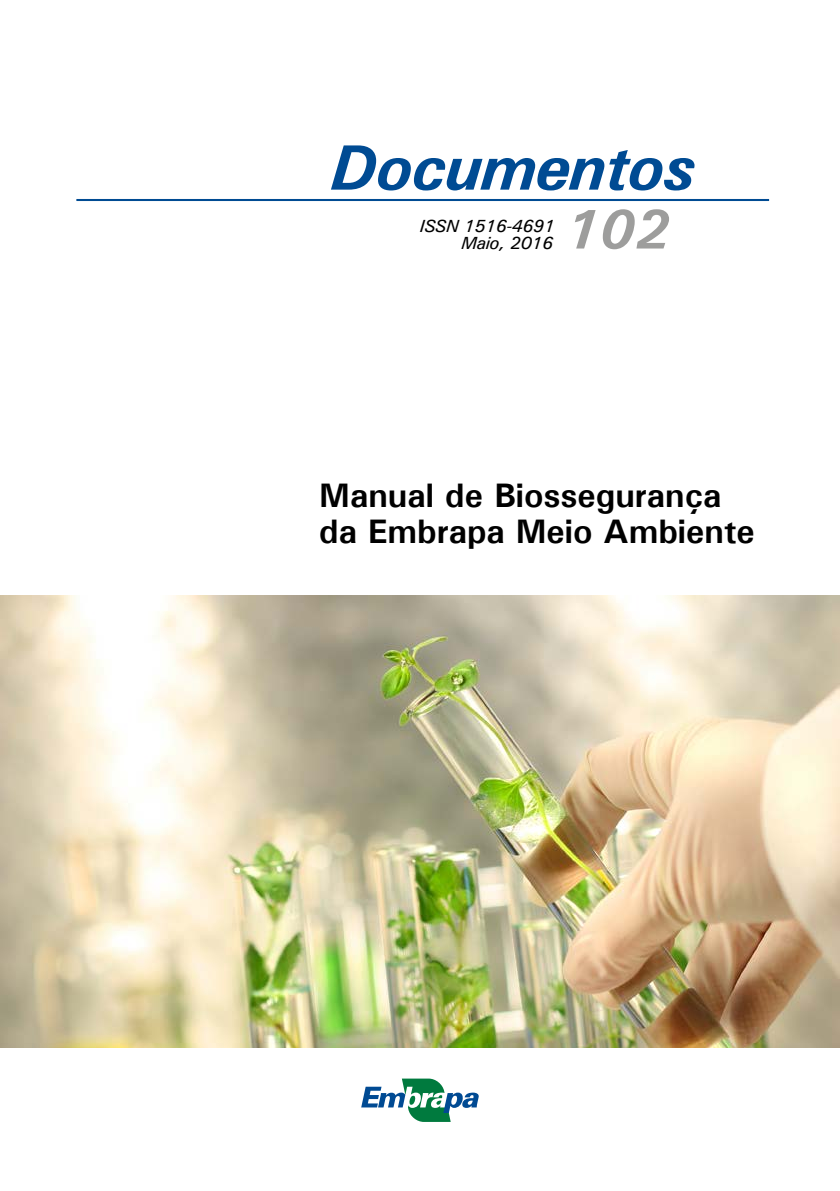
<style>
.page{position:relative;width:840px;height:1191px;background:#fff}
.page>*{position:absolute;margin:0;border:0;box-sizing:border-box;transform-origin:0 0}
.t1{font:italic 700 56px "Univers";color:#9d9d9c}
.t2{font:700 34px/36px "Univers";color:#000}
.t3{font:italic 17.6px/17px "Univers";letter-spacing:-.025em;color:#000;text-align:right}
</style>
<div class="page">
<svg style="left:361px;top:1078px;width:118px;height:44px"></svg>
<hr style="left:77px;top:199px;width:691px;height:2px;background:#004b93">
<svg style="left:331px;top:145px;width:363px;height:45px"></svg>
<img style="left:0;top:595px;width:839px;height:452px">
<p class="t3" style="left:419px;top:217px;width:136px">ISSN 1516-4691<br>Maio, 2016</p>
<h1 class="t1" style="left:563px;top:195px;width:107px">102</h1>
<p class="t2" style="left:319px;top:477px;width:437px">Manual de Biossegurança da Embrapa Meio Ambiente</p>
</div>
